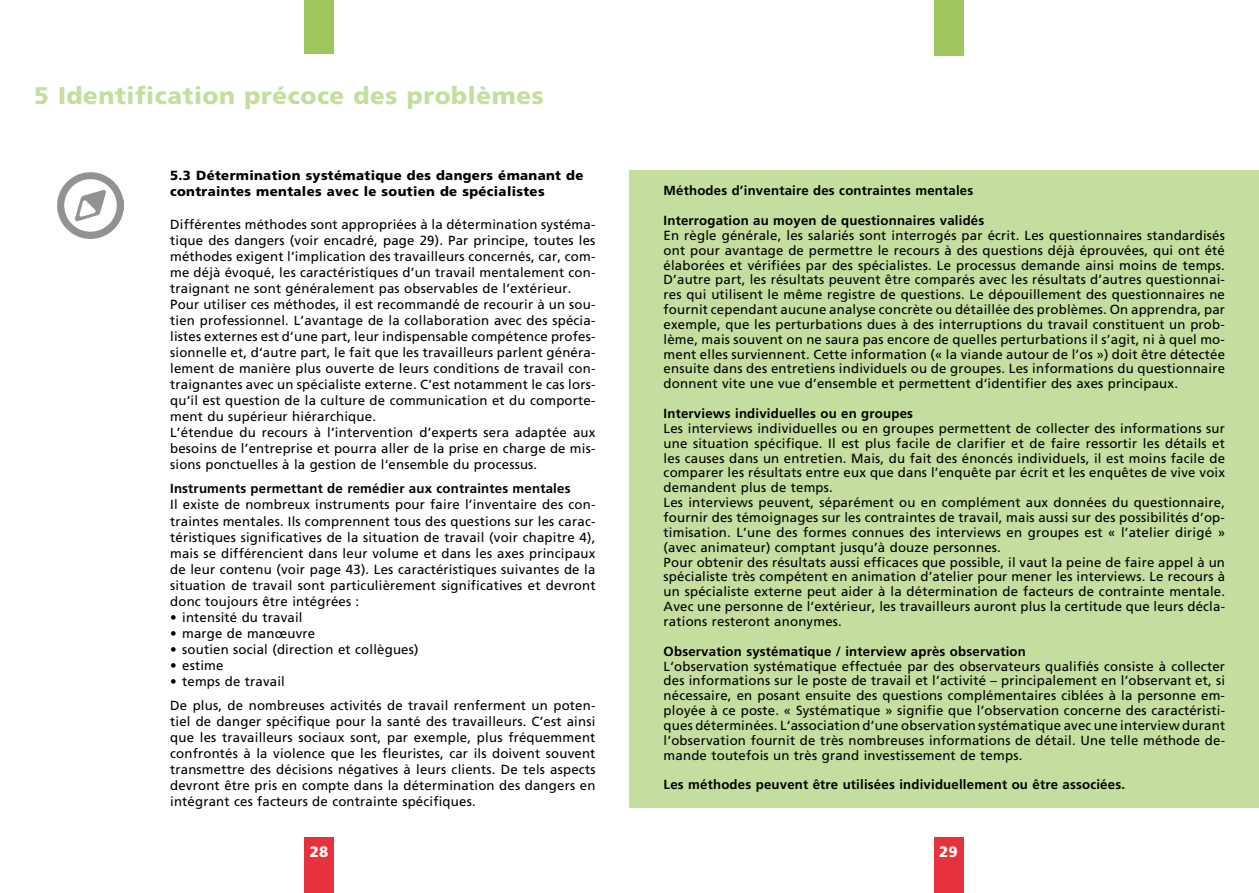
<style>
.page{position:relative;width:1259px;height:893px;background:#fff}
.page>*{position:absolute;margin:0;border:0;box-sizing:border-box;transform-origin:0 0}
.t1{font:900 24px "Frutiger";letter-spacing:.025em;color:#c5dd9e}
.t2{font:900 15px "Frutiger";color:#fff}
.t3{font:13.2px/14.9px "Frutiger";letter-spacing:.015em;color:#000;text-align:justify}
.t4{font:700 13.2px "Frutiger";letter-spacing:.015em;color:#000}
.t5{font:900 13.2px/16px "Frutiger";letter-spacing:.025em;color:#000}
</style>
<div class="page">
<div style="left:629px;top:170px;width:630px;height:638px;background:#c5dd9e"></div>
<div style="left:304px;top:838px;width:30px;height:55px;background:#e5323d"></div>
<div style="left:933px;top:838px;width:30px;height:55px;background:#e5323d"></div>
<div style="left:933px;top:0;width:30px;height:55px;background:#9fc65e"></div>
<div style="left:304px;top:0;width:30px;height:54px;background:#9fc65e"></div>
<img style="left:58px;top:172px;width:66px;height:66px">
<h1 class="t1" style="left:34px;top:81px;width:511px">5 Identification précoce des problèmes</h1>
<p class="t5" style="left:170px;top:168px;width:415px">5.3 Détermination systématique des dangers émanant de contraintes mentales avec le soutien de spécialistes</p>
<p class="t3" style="left:170px;top:216px;width:427px;line-height:16px;text-align:left">Différentes méthodes sont appropriées à la détermination systéma&shy;tique des dangers (voir encadré, page 29). Par principe, toutes les méthodes exigent l’implication des travailleurs concernés, car, com&shy;me déjà évoqué, les caractéristiques d’un travail mentalement con&shy;traignant ne sont généralement pas observables de l’extérieur.<br>Pour utiliser ces méthodes, il est recommandé de recourir à un sou&shy;tien professionnel. L’avantage de la collaboration avec des spécia&shy;listes externes est d’une part, leur indispensable compétence profes&shy;sionnelle et, d‘autre part, le fait que les travailleurs parlent généra&shy;lement de manière plus ouverte de leurs conditions de travail con&shy;traignantes avec un spécialiste externe. C’est notamment le cas lors&shy;qu‘il est question de la culture de communication et du comporte&shy;ment du supérieur hiérarchique.<br>L’étendue du recours à l’intervention d’experts sera adaptée aux besoins de l’entreprise et pourra aller de la prise en charge de mis&shy;sions ponctuelles à la gestion de l‘ensemble du processus.</p>
<p class="t4" style="left:170px;top:481px;width:402px">Instruments permettant de remédier aux contraintes mentales</p>
<p class="t3" style="left:170px;top:497px;width:427px;line-height:16px">Il existe de nombreux instruments pour faire l’inventaire des con&shy;traintes mentales. Ils comprennent tous des questions sur les carac&shy;téristiques significatives de la situation de travail (voir chapitre 4), mais se différencient dans leur volume et dans les axes principaux de leur contenu (voir page 43). Les caractéristiques suivantes de la situation de travail sont particulièrement significatives et devront donc toujours être intégrées :</p>
<p class="t3" style="left:170px;top:610px;width:134px">• intensité du travail</p>
<p class="t3" style="left:170px;top:626px;width:147px">• marge de manœuvre</p>
<p class="t3" style="left:170px;top:642px;width:250px">• soutien social (direction et collègues)</p>
<p class="t3" style="left:170px;top:658px;width:55px">• estime</p>
<p class="t3" style="left:170px;top:669px;width:427px;line-height:24.2px">• temps de travail<br>De plus, de nombreuses activités de travail renferment un poten-</p>
<p class="t3" style="left:170px;top:714px;width:427px;line-height:16px">tiel de danger spécifique pour la santé des travailleurs. C’est ainsi que les travailleurs sociaux sont, par exemple, plus fréquemment confrontés à la violence que les fleuristes, car ils doivent souvent transmettre des décisions négatives à leurs clients. De tels aspects devront être pris en compte dans la détermination des dangers en intégrant ces facteurs de contrainte spécifiques.</p>
<p class="t4" style="left:663px;top:183px;width:311px">Méthodes d’inventaire des contraintes mentales</p>
<p class="t4" style="left:663px;top:213px;width:322px">Interrogation au moyen de questionnaires validés</p>
<p class="t3" style="left:663px;top:228px;width:563px">En règle générale, les salariés sont interrogés par écrit. Les questionnaires standardisés ont pour avantage de permettre le recours à des questions déjà éprouvées, qui ont été élaborées et vérifiées par des spécialistes. Le processus demande ainsi moins de temps.<br>D’autre part, les résultats peuvent être comparés avec les résultats d’autres questionnai&shy;res qui utilisent le même registre de questions. Le dépouillement des questionnaires ne fournit cependant aucune analyse concrète ou détaillée des problèmes. On apprendra, par exemple, que les perturbations dues à des interruptions du travail constituent un prob&shy;lème, mais souvent on ne saura pas encore de quelles perturbations il s’agit, ni à quel mo&shy;ment elles surviennent. Cette information (« la viande autour de l’os ») doit être détectée ensuite dans des entretiens individuels ou de groupes. Les informations du questionnaire donnent vite une vue d’ensemble et permettent d‘identifier des axes principaux.</p>
<p class="t4" style="left:663px;top:406px;width:251px">Interviews individuelles ou en groupes</p>
<p class="t3" style="left:663px;top:421px;width:563px;text-align:left">Les interviews individuelles ou en groupes permettent de collecter des informations sur une situation spécifique. Il est plus facile de clarifier et de faire ressortir les détails et les causes dans un entretien. Mais, du fait des énoncés individuels, il est moins facile de comparer les résultats entre eux que dans l’enquête par écrit et les enquêtes de vive voix demandent plus de temps.<br>Les interviews peuvent, séparément ou en complément aux données du questionnaire, fournir des témoignages sur les contraintes de travail, mais aussi sur des possibilités d’op&shy;timisation. L’une des formes connues des interviews en groupes est « l’atelier dirigé » (avec animateur) comptant jusqu’à douze personnes.<br>Pour obtenir des résultats aussi efficaces que possible, il vaut la peine de faire appel à un spécialiste très compétent en animation d’atelier pour mener les interviews. Le recours à un spécialiste externe peut aider à la détermination de facteurs de contrainte mentale.<br>Avec une personne de l‘extérieur, les travailleurs auront plus la certitude que leurs décla&shy;rations resteront anonymes.</p>
<p class="t4" style="left:663px;top:643px;width:364px">Observation systématique / interview après observation</p>
<p class="t3" style="left:663px;top:659px;width:563px">L’observation systématique effectuée par des observateurs qualifiés consiste à collecter des informations sur le poste de travail et l’activité – principalement en l’observant et, si nécessaire, en posant ensuite des questions complémentaires ciblées à la personne em&shy;ployée à ce poste. « Systématique » signifie que l’observation concerne des caractéristi&shy;ques déterminées. L‘association d’une observation systématique avec une interview durant l‘observation fournit de très nombreuses informations de détail. Une telle méthode de&shy;mande toutefois un très grand investissement de temps.</p>
<p class="t4" style="left:663px;top:777px;width:463px">Les méthodes peuvent être utilisées individuellement ou être associées.</p>
<p class="t2" style="left:310px;top:842px;width:20px">28</p>
<p class="t2" style="left:939px;top:842px;width:20px">29</p>
</div>
